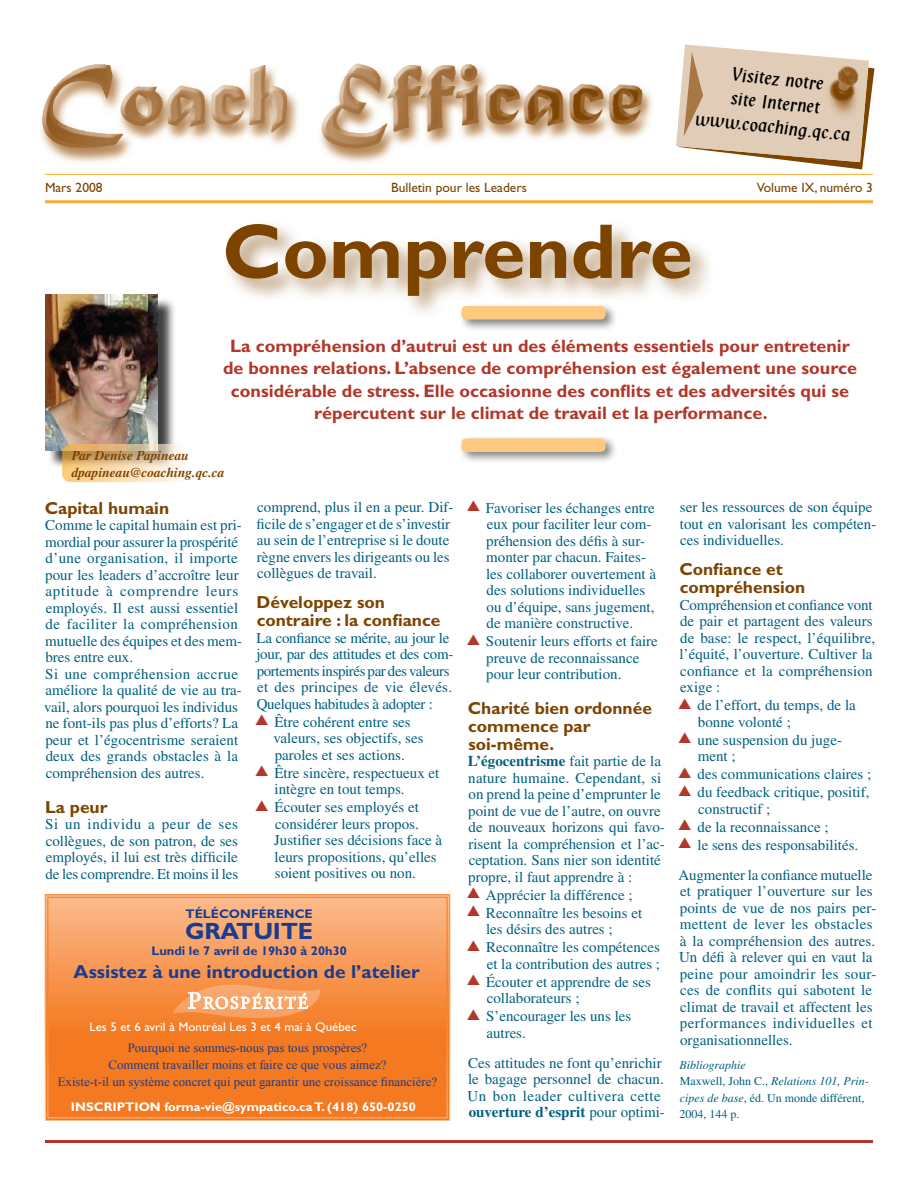
<style>
.page{position:relative;width:918px;height:1188px;background:#fff}
.page>*{position:absolute;margin:0;border:0;box-sizing:border-box;transform-origin:0 0}
.t1{font:700 78px "Gill Sans";color:#7d4400}
.t2{font:700 23.55px "Gill Sans";letter-spacing:-.01em;color:#1a3c8e}
.t3{font:700 18.9px "Gill Sans";color:#1a3c8e}
.t4{font:700 18px/22.5px "Gill Sans";color:#b23629;text-align:center}
.t5{font:18px/24px "Klang";color:#000;text-align:center}
.t6{font:700 17.4px/18px "Gill Sans";color:#7d4400}
.t7{font:15.45px "Day Roman";letter-spacing:.105em;color:#fff}
.t8{font:15px/16.5px "Times";color:#015f80}
.t9{font:15px/16.5px "Times";letter-spacing:-.02em;color:#015f80}
.t10{font:13.5px "Gill Sans";color:#7d4400}
.t11{font:italic 700 13.5px/16.5px "Times";color:#7d4400}
.t12{font:12.6px/17.2px "Times New Roman";color:#1a3c8e;text-align:center}
.t13{font:700 12.6px "Gill Sans";color:#fff}
.t14{font:700 12.6px "Gill Sans";color:#1a3c8e}
.t15{font:12.6px "Gill Sans";color:#fff}
.t16{font:12px/16.5px "Times";color:#015f80}
.s1{color:#b23629}
.s2{font-size:22.05px}
.s3{font-weight:700}
.s4{font-style:italic}
</style>
<div class="page">
<img style="left:40px;top:63px;width:613px;height:100px">
<hr style="left:45px;top:174px;width:828px;height:1px;background:#fbac2c">
<hr style="left:45px;top:200px;width:828px;height:3px;background:#fbac2c">
<hr style="left:45px;top:1140px;width:828px;height:3px;background:#b23629">
<svg style="left:676px;top:45px;width:198px;height:124px"></svg>
<div style="left:47px;top:297px;width:136px;height:178px;background:#000;opacity:.75"></div>
<img style="left:45px;top:295px;width:113px;height:155px">
<svg style="left:62px;top:444px;width:126px;height:38px;background:#e8cca2"></svg>
<div style="left:220px;top:219px;width:698px;height:203px;background:#7d4400;opacity:.55"></div>
<div style="left:458px;top:435px;width:166px;height:36px;background:#000;opacity:.5"></div>
<div style="left:461px;top:438px;width:144px;height:14px;background:#feca81;border-radius:4px"></div>
<div style="left:458px;top:302px;width:166px;height:37px;background:#000;opacity:.5"></div>
<div style="left:461px;top:306px;width:144px;height:14px;background:#feca81;border-radius:4px"></div>
<svg style="left:45px;top:894px;width:405px;height:227px;background:#f68e43"></svg>
<svg style="left:172px;top:983px;width:150px;height:37px;background:#f7a569"></svg>
<p class="t5" style="left:701px;top:59px;width:158px;rotate:6deg">Visitez notre<br>site Internet www.coaching.qc.ca</p>
<p class="t10" style="left:45px;top:179px;width:59px">Mars 2008</p>
<p class="t10" style="left:391px;top:179px;width:137px">Bulletin pour les Leaders</p>
<p class="t10" style="left:757px;top:179px;width:118px">Volume IX, numéro 3</p>
<h1 class="t1" style="left:222px;top:205px;width:472px">Comprendre</h1>
<p class="t4" style="left:223px;top:334px;width:635px">La compréhension d’autrui est un des éléments essentiels pour entretenir de bonnes relations. L’absence de compréhension est également une source considérable de stress. Elle occasionne des conflits et des adversités qui se répercutent sur le climat de travail et la performance.</p>
<p class="t11" style="left:72px;top:447px;width:154px">Par Denise Papineau dpapineau@coaching.qc.ca</p>
<p class="t6" style="left:45px;top:499px;width:126px">Capital humain</p>
<p class="t8" style="left:44px;top:517px;width:200px">Comme le capital humain est pri&shy;mordial pour assurer la prospérité d’une organisation, il importe pour les leaders d’accroître leur aptitude à comprendre leurs employés. Il est aussi essentiel de faciliter la compréhension mutuelle des équipes et des mem&shy;bres entre eux.<br>Si une compréhension accrue améliore la qualité de vie au tra&shy;vail, alors pourquoi les individus ne font-ils pas plus d’efforts? La peur et l’égocentrisme seraient deux des grands obstacles à la compréhension des autres.</p>
<p class="t6" style="left:45px;top:798px;width:64px">La peur</p>
<p class="t8" style="left:45px;top:816px;width:195px;text-align:justify">Si un individu a peur de ses collègues, de son patron, de ses employés, il lui est très difficile de les comprendre. Et moins il les</p>
<p class="t8" style="left:257px;top:499px;width:198px">comprend, plus il en a peur. Dif&shy;ficile de s’engager et de s’investir au sein de l’entreprise si le doute règne envers les dirigeants ou les collègues de travail.</p>
<p class="t6" style="left:257px;top:593px;width:185px">Développez son contraire : la confiance</p>
<p class="t9" style="left:256px;top:630px;width:199px">La confiance se mérite, au jour le jour, par des attitudes et des com&shy;portements inspirés par des valeurs et des principes de vie élevés.<br>Quelques habitudes à adopter :</p>
<p class="t8" style="left:273px;top:714px;width:152px;text-indent:-18px"><span class="s1">▲</span> Être cohérent entre ses valeurs, ses objectifs, ses paroles et ses actions.</p>
<p class="t8" style="left:275px;top:765px;width:166px;text-indent:-19px"><span class="s1">▲</span> Être sincère, respectueux et intègre en tout temps.</p>
<p class="t8" style="left:274px;top:799px;width:170px;text-indent:-19px"><span class="s1">▲</span> Écouter ses employés et considérer leurs propos.<br>Justifier ses décisions face à leurs propositions, qu’elles soient positives ou non.</p>
<p class="t14" style="left:186px;top:907px;width:129px">TÉLÉCONFÉRENCE</p>
<h2 class="t2" style="left:185px;top:917px;width:130px">GRATUITE</h2>
<p class="t14" style="left:151px;top:944px;width:197px">Lundi le 7 avril de 19h30 à 20h30</p>
<p class="t3" style="left:74px;top:960px;width:348px">Assistez à une introduction de l’atelier</p>
<p class="t7" style="left:187px;top:993px;width:122px"><span class="s2">P</span>ROSPÉRITÉ</p>
<p class="t15" style="left:89px;top:1019px;width:269px">Les 5 et 6 avril à Montréal Les 3 et 4 mai à Québec</p>
<p class="t12" style="left:58px;top:1039px;width:381px">Pourquoi ne sommes-nous pas tous prospères?<br>Comment travailler moins et faire ce que vous aimez?<br>Existe-t-il un système concret qui peut garantir une croissance financière?</p>
<p class="t13" style="left:71px;top:1099px;width:347px">INSCRIPTION forma-vie@sympatico.ca T. (418) 650-0250</p>
<p class="t8" style="left:486px;top:500px;width:172px;text-indent:-19px"><span class="s1">▲</span> Favoriser les échanges entre eux pour faciliter leur com&shy;préhension des défis à sur&shy;monter par chacun. Faites&shy;les collaborer ouvertement à des solutions individuelles ou d’équipe, sans jugement, de manière constructive.</p>
<p class="t8" style="left:486px;top:633px;width:173px;text-indent:-20px"><span class="s1">▲</span> Soutenir leurs efforts et faire preuve de reconnaissance pour leur contribution.</p>
<p class="t6" style="left:468px;top:699px;width:186px">Charité bien ordonnée commence par soi-même.</p>
<p class="t8" style="left:468px;top:753px;width:199px"><span class="s3">L’égocentrisme</span> fait partie de la nature humaine. Cependant, si on prend la peine d’emprunter le point de vue de l’autre, on ouvre de nouveaux horizons qui favo&shy;risent la compréhension et l’ac&shy;ceptation. Sans nier son identité propre, il faut apprendre à :</p>
<p class="t8" style="left:467px;top:887px;width:167px"><span class="s1">▲</span> Apprécier la différence ;</p>
<p class="t8" style="left:486px;top:905px;width:158px;text-indent:-19px"><span class="s1">▲</span> Reconnaître les besoins et les désirs des autres ;</p>
<p class="t8" style="left:467px;top:939px;width:195px;text-align:right"><span class="s1">▲</span> Reconnaître les compétences et la contribution des autres ;</p>
<p class="t8" style="left:487px;top:974px;width:166px;text-indent:-20px"><span class="s1">▲</span> Écouter et apprendre de ses collaborateurs ;</p>
<p class="t8" style="left:486px;top:1008px;width:147px;text-indent:-20px"><span class="s1">▲</span> S’encourager les uns les autres.</p>
<p class="t8" style="left:468px;top:1055px;width:199px">Ces attitudes ne font qu’enrichir le bagage personnel de chacun.<br>Un bon leader cultivera cette <span class="s3">ouverture d’esprit</span> pour optimi-</p>
<p class="t8" style="left:680px;top:499px;width:198px">ser les ressources de son équipe tout en valorisant les compéten&shy;ces individuelles.</p>
<p class="t6" style="left:679px;top:560px;width:128px">Confiance et compréhension</p>
<p class="t8" style="left:680px;top:597px;width:197px">Compréhension et confiance vont de pair et partagent des valeurs de base: le respect, l’équilibre, l’équité, l’ouverture. Cultiver la confiance et la compréhension exige :</p>
<p class="t8" style="left:698px;top:697px;width:159px;text-indent:-20px"><span class="s1">▲</span> de l’effort, du temps, de la bonne volonté ;</p>
<p class="t8" style="left:698px;top:732px;width:146px;text-indent:-20px"><span class="s1">▲</span> une suspension du juge&shy;ment ;</p>
<p class="t8" style="left:678px;top:766px;width:194px"><span class="s1">▲</span> des communications claires ;</p>
<p class="t8" style="left:698px;top:784px;width:173px;text-indent:-20px"><span class="s1">▲</span> du feedback critique, positif, constructif ;</p>
<p class="t8" style="left:678px;top:819px;width:152px"><span class="s1">▲</span> de la reconnaissance ;</p>
<p class="t8" style="left:678px;top:830px;width:196px;line-height:30px"><span class="s1">▲</span> le sens des responsabilités.<br>Augmenter la confiance mutuelle</p>
<p class="t8" style="left:679px;top:883px;width:199px">et pratiquer l’ouverture sur les points de vue de nos pairs per&shy;mettent de lever les obstacles à la compréhension des autres.<br>Un défi à relever qui en vaut la peine pour amoindrir les sour&shy;ces de conflits qui sabotent le climat de travail et affectent les performances individuelles et organisationnelles.</p>
<p class="t16" style="left:679px;top:1057px;width:191px"><span class="s4">Bibliographie<br></span>Maxwell, John C., <span class="s4">Relations 101, Prin&shy;cipes de base</span>, éd. Un monde différent,<br>2004, 144 p.</p>
</div>
